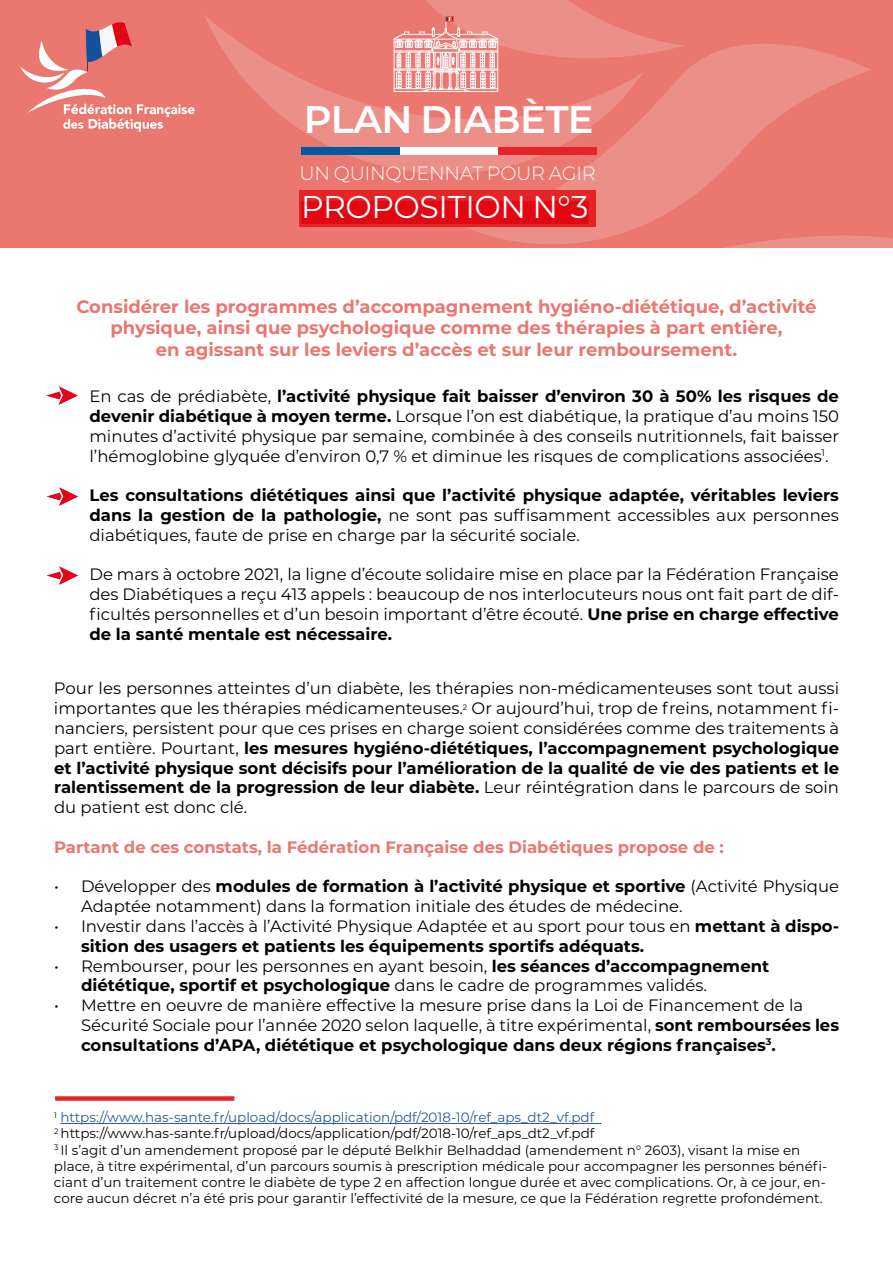
<style>
.page{position:relative;width:893px;height:1263px;background:#fff}
.page>*{position:absolute;margin:0;border:0;box-sizing:border-box;transform-origin:0 0}
.t1{font:600 38.4px "Montserrat";letter-spacing:-.015em;color:#fff}
.t2{font:31.5px "Montserrat";letter-spacing:-.015em;color:#fff}
.t3{font:300 19.2px "Montserrat";letter-spacing:-.015em;color:#fff}
.t4{font:700 18px/21.6px "Montserrat";color:#ea7770;text-align:center}
.t5{font:16.5px/19.8px "Montserrat";color:#020404;text-align:justify}
.t6{font:700 16.5px/19.8px "Montserrat";color:#020404;text-align:justify}
.t7{font:700 16.5px "Montserrat";color:#ea7770}
.t8{font:13.5px/16.2px "Montserrat";color:#020404}
.s1{font-weight:700}
.s2{font-weight:400}
.s3{color:#275b9b}
</style>
<div class="page">
<div style="left:0;top:0;width:893px;height:248px;background:#ea7770"></div>
<svg style="left:725px;top:236px;width:168px;height:12px"></svg>
<svg style="left:257px;top:93px;width:208px;height:81px;fill:#ed8f89"></svg>
<svg style="left:465px;top:44px;width:407px;height:200px"></svg>
<hr style="left:60px;top:1123px;width:541px;height:1px;background:#275b9b">
<svg style="left:46px;top:386px;width:32px;height:19px"></svg>
<svg style="left:47px;top:487px;width:31px;height:19px"></svg>
<svg style="left:47px;top:566px;width:31px;height:19px"></svg>
<div style="left:55px;top:1096px;width:179px;height:5px;background:#e62327"></div>
<svg style="left:205px;top:0;width:480px;height:93px"></svg>
<svg style="left:20px;top:22px;width:175px;height:110px"></svg>
<div style="left:301px;top:147px;width:99px;height:7px;background:#005aa3"></div>
<div style="left:400px;top:147px;width:99px;height:7px;background:#fff"></div>
<div style="left:499px;top:147px;width:98px;height:7px;background:#e62327"></div>
<div style="left:300px;top:190px;width:296px;height:36px;background:#e62327"></div>
<div style="left:301px;top:201px;width:287px;height:23px;background:#e30613"></div>
<h1 class="t1" style="left:304px;top:93px;width:291px">PLAN DIABÈTE</h1>
<p class="t3" style="left:300px;top:160px;width:298px">UN QUINQUENNAT POUR AGIR</p>
<h2 class="t2" style="left:301px;top:185px;width:289px">PROPOSITION N°3</h2>
<p class="t4" style="left:76px;top:294px;width:742px">Considérer les programmes d’accompagnement hygiéno-diététique, d’activité physique, ainsi que psychologique comme des thérapies à part entière,<br>en agissant sur les leviers d’accès et sur leur remboursement.</p>
<p class="t5" style="left:89px;top:386px;width:751px">En cas de prédiabète, <span class="s1">l’activité physique fait baisser d’environ 30 à 50% les risques de devenir diabétique à moyen terme.</span> Lorsque l’on est diabétique, la pratique d’au moins 150 minutes d’activité physique par semaine, combinée à des conseils nutritionnels, fait baisser l’hémoglobine glyquée d’environ 0,7 % et diminue les risques de complications associées<sup>1</sup>.</p>
<p class="t6" style="left:89px;top:485px;width:751px">Les consultations diététiques ainsi que l’activité physique adaptée, véritables leviers dans la gestion de la pathologie, <span class="s2">ne sont pas suffisamment accessibles aux personnes diabétiques, faute de prise en charge par la sécurité sociale.</span></p>
<p class="t5" style="left:89px;top:564px;width:751px">De mars à octobre 2021, la ligne d’écoute solidaire mise en place par la Fédération Française des Diabétiques a reçu 413 appels : beaucoup de nos interlocuteurs nous ont fait part de dif&shy;ficultés personnelles et d’un besoin important d’être écouté. <span class="s1">Une prise en charge effective de la santé mentale est nécessaire.</span></p>
<p class="t5" style="left:54px;top:678px;width:787px">Pour les personnes atteintes d’un diabète, les thérapies non-médicamenteuses sont tout aussi importantes que les thérapies médicamenteuses.<sup>2</sup> Or aujourd’hui, trop de freins, notamment fi&shy;nanciers, persistent pour que ces prises en charge soient considérées comme des traitements à part entière. Pourtant, <span class="s1">les mesures hygiéno-diététiques, l’accompagnement psychologique et l’activité physique sont décisifs pour l’amélioration de la qualité de vie des patients et le ralentissement de la progression de leur diabète.</span> Leur réintégration dans le parcours de soin du patient est donc clé.</p>
<p class="t7" style="left:54px;top:835px;width:671px">Partant de ces constats, la Fédération Française des Diabétiques propose de :</p>
<p class="t5" style="left:81px;top:876px;width:760px;text-indent:-27px">• Développer des <span class="s1">modules de formation à l’activité physique et sportive</span> (Activité Physique<br>Adaptée notamment) dans la formation initiale des études de médecine.</p>
<p class="t6" style="left:81px;top:915px;width:760px;text-indent:-27px"><span class="s2">• Investir dans l’accès à l’Activité Physique Adaptée et au sport pour tous en</span> mettant à dispo&shy;sition des usagers et patients les équipements sportifs adéquats.</p>
<p class="t5" style="left:81px;top:955px;width:690px;text-indent:-27px">• Rembourser, pour les personnes en ayant besoin, <span class="s1">les séances d’accompagnement diététique, sportif et psychologique</span> dans le cadre de programmes validés.</p>
<p class="t5" style="left:81px;top:995px;width:760px;text-align:left;text-indent:-27px">• Mettre en oeuvre de manière effective la mesure prise dans la Loi de Financement de la<br>Sécurité Sociale pour l’année 2020 selon laquelle, à titre expérimental, <span class="s1">sont remboursées les consultations d’APA, diététique et psychologique dans deux régions françaises</span><sup>3</sup><span class="s1">.</span></p>
<p class="t8" style="left:54px;top:1109px;width:775px"><sup>1</sup> <span class="s3">https://www.has-sante.fr/upload/docs/application/pdf/2018-10/ref_aps_dt2_vf.pdf<br></span><sup>2</sup> https://www.has-sante.fr/upload/docs/application/pdf/2018-10/ref_aps_dt2_vf.pdf<br><sup>3</sup> Il s’agit d’un amendement proposé par le député Belkhir Belhaddad (amendement n° 2603), visant la mise en place, à titre expérimental, d’un parcours soumis à prescription médicale pour accompagner les personnes bénéfi&shy;ciant d’un traitement contre le diabète de type 2 en affection longue durée et avec complications. Or, à ce jour, en&shy;core aucun décret n’a été pris pour garantir l’effectivité de la mesure, ce que la Fédération regrette profondément.</p>
</div>
